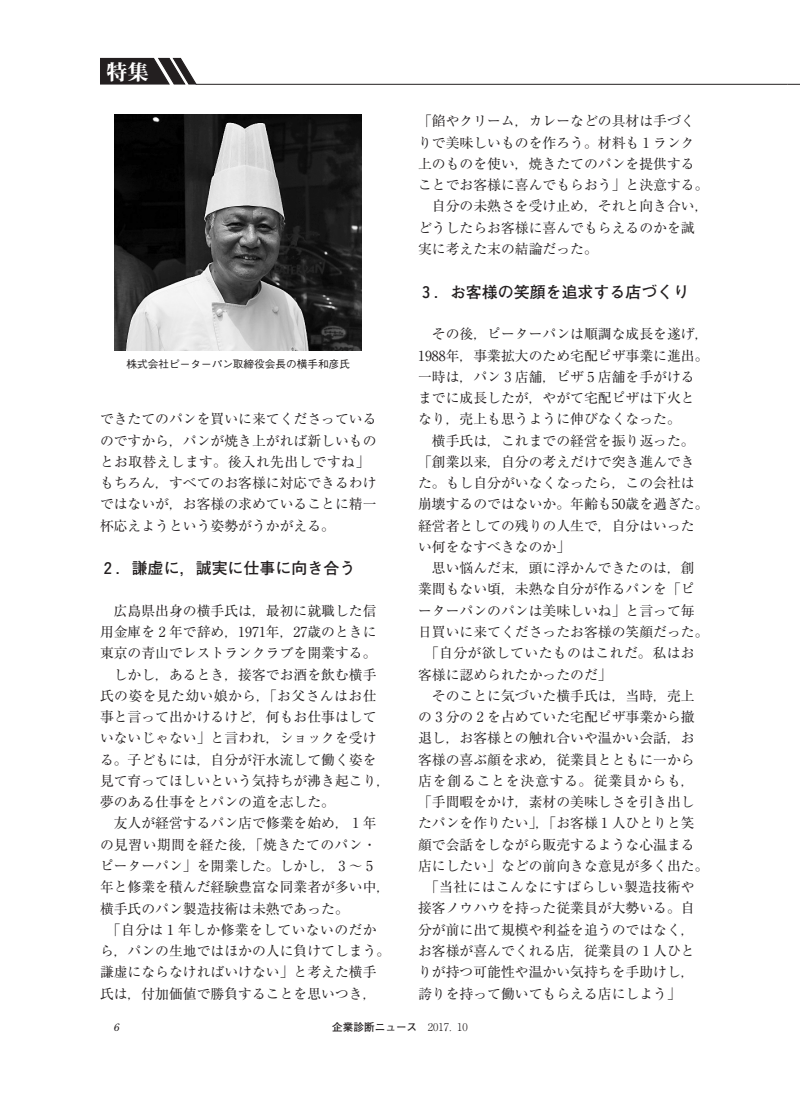
<style>
.page{position:relative;width:800px;height:1119px;background:#fff}
.page>*{position:absolute;margin:0;border:0;box-sizing:border-box;transform-origin:0 0}
.t1{font:21.3px "Midashi Min Pro MA31";color:#fff}
.t2{font:700 15.9px "Futo Go B101 Pro";color:#231f20}
.t3{font:13.8px/21.3px "Ryumin Pro";color:#231f20}
.t4{font:500 10.65px "Gothic BBB Pro";color:#231f20}
.t5{font:700 10.65px "Futo Go B101 Pro";color:#231f20}
.t6{font:italic 10.65px "Century Old Style Std";color:#231f20}
.s1{font-family:"Hankaku Num Ftg";font-weight:400}
.s2{font-family:"Ryumin Pro";font-weight:300}
</style>
<div class="page">
<svg style="left:100px;top:57px;width:98px;height:28px;background:#4f4c4d"></svg>
<hr style="left:196px;top:84px;width:591px;height:1px;background:#231f20">
<svg style="left:787px;top:84px;width:12px;height:1px"></svg>
<img style="left:115px;top:114px;width:246px;height:236px">
<h1 class="t1" style="left:106px;top:55px;width:44px">特集</h1>
<p class="t4" style="left:126px;top:356px;width:225px">株式会社ピーターパン取締役会長の横手和彦氏</p>
<p class="t3" style="left:100px;top:407px;width:292px">できたてのパンを買いに来てくださっているのですから，パンが焼き上がれば新しいものとお取替えします。後入れ先出しですね」　　もちろん，すべてのお客様に対応できるわけではないが，お客様の求めていることに精一杯応えようという姿勢がうかがえる。</p>
<p class="t2" style="left:104px;top:555px;width:253px"><span class="s1">2</span> ．謙虚に，誠実に仕事に向き合う</p>
<p class="t3" style="left:100px;top:599px;width:292px">　広島県出身の横手氏は，最初に就職した信用金庫を 2 年で辞め，1971年，27歳のときに東京の青山でレストランクラブを開業する。　しかし，あるとき，接客でお酒を飲む横手氏の姿を見た幼い娘から，「お父さんはお仕事と言って出かけるけど，何もお仕事はしていないじゃない」と言われ，ショックを受ける。子どもには，自分が汗水流して働く姿を見て育ってほしいという気持ちが沸き起こり，夢のある仕事をとパンの道を志した。<br>　友人が経営するパン店で修業を始め， 1 年の見習い期間を経た後，「焼きたてのパン・ピーターパン」を開業した。しかし， 3 ～ 5<br>年と修業を積んだ経験豊富な同業者が多い中，横手氏のパン製造技術は未熟であった。<br>　「自分は 1 年しか修業をしていないのだから，パンの生地ではほかの人に負けてしまう。謙虚にならなければいけない」と考えた横手氏は，付加価値で勝負することを思いつき，</p>
<p class="t3" style="left:418px;top:110px;width:292px">「餡やクリーム，カレーなどの具材は手づくりで美味しいものを作ろう。材料も 1 ランク上のものを使い，焼きたてのパンを提供することでお客様に喜んでもらおう」と決意する。　自分の未熟さを受け止め，それと向き合い，どうしたらお客様に喜んでもらえるのかを誠実に考えた末の結論だった。</p>
<p class="t2" style="left:422px;top:279px;width:269px"><span class="s1">3</span> ．お客様の笑顔を追求する店づくり</p>
<p class="t3" style="left:418px;top:322px;width:292px">　その後，ピーターパンは順調な成長を遂げ，<br>1988年，事業拡大のため宅配ピザ事業に進出。一時は，パン 3 店舗，ピザ 5 店舗を手がけるまでに成長したが，やがて宅配ピザは下火となり，売上も思うように伸びなくなった。<br>　横手氏は，これまでの経営を振り返った。「創業以来，自分の考えだけで突き進んできた。もし自分がいなくなったら，この会社は崩壊するのではないか。年齢も50歳を過ぎた。経営者としての残りの人生で，自分はいったい何をなすべきなのか」<br>　思い悩んだ末，頭に浮かんできたのは，創業間もない頃，未熟な自分が作るパンを「ピーターパンのパンは美味しいね」と言って毎日買いに来てくださったお客様の笑顔だった。　「自分が欲していたものはこれだ。私はお客様に認められたかったのだ」<br>　そのことに気づいた横手氏は，当時，売上の 3 分の 2 を占めていた宅配ピザ事業から撤退し，お客様との触れ合いや温かい会話，お客様の喜ぶ顔を求め，従業員とともに一から店を創ることを決意する。従業員からも，「手間暇をかけ，素材の美味しさを引き出したパンを作りたい」，「お客様 1 人ひとりと笑顔で会話をしながら販売するような心温まる店にしたい」などの前向きな意見が多く出た。　「当社にはこんなにすばらしい製造技術や接客ノウハウを持った従業員が大勢いる。自分が前に出て規模や利益を追うのではなく，お客様が喜んでくれる店，従業員の 1 人ひとりが持つ可能性や温かい気持ちを手助けし，誇りを持って働いてもらえる店にしよう」</p>
<p class="t6" style="left:114px;top:1019px;width:7px">6</p>
<p class="t5" style="left:332px;top:1018px;width:137px">企業診断ニュース　<span class="s2">2017．10</span></p>
</div>
